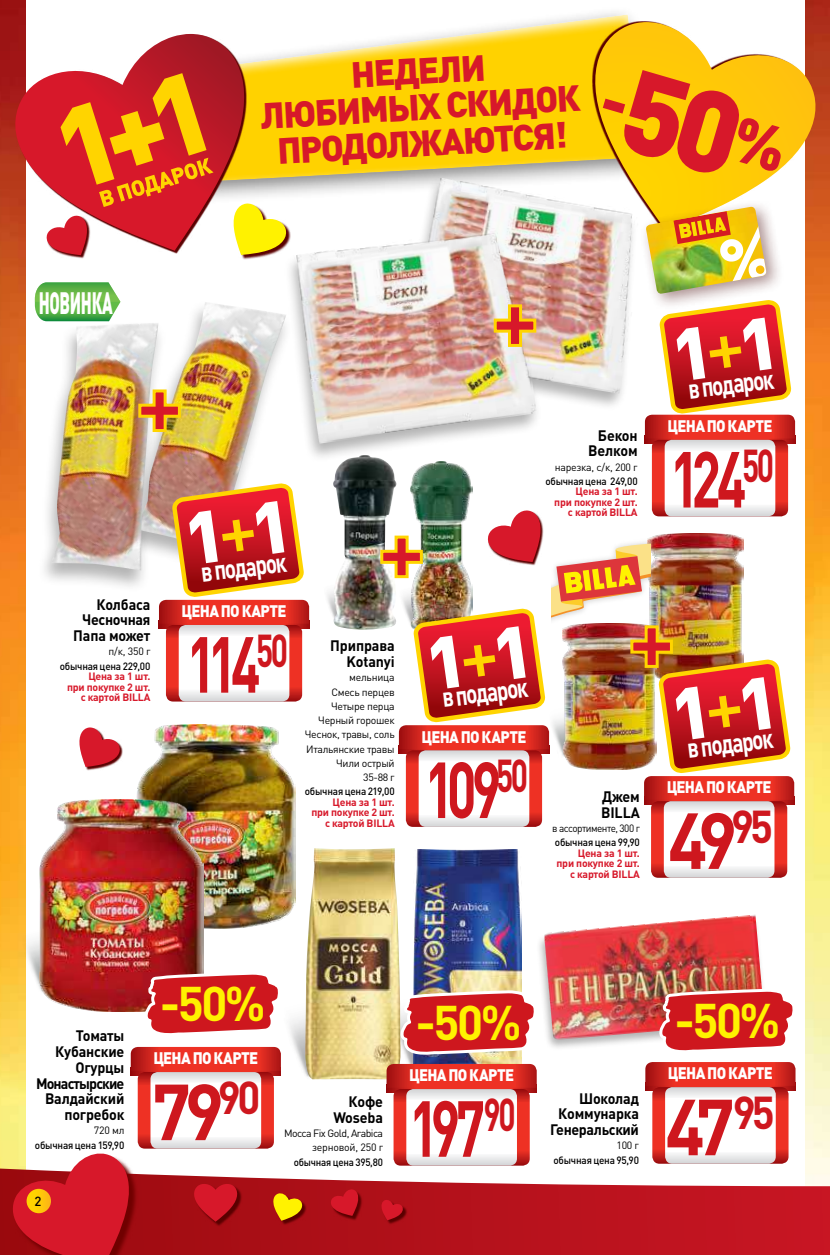
<style>
.page{position:relative;width:830px;height:1255px;background:#fff}
.page>*{position:absolute;margin:0;border:0;box-sizing:border-box;transform-origin:0 0}
.t1{font:700 78px "DIN Pro";letter-spacing:-.13em;color:#ce171e;scale:.7 1}
.t2{font:700 78px "DIN Pro";letter-spacing:-.13em;color:#ce171e;scale:.93 1}
.t3{font:700 48px "DIN Pro";color:#fff200}
.t4{font:900 36px/36px "DIN Pro";color:#d7182a;text-align:center}
.t5{font:900 30.6px "DIN Pro";letter-spacing:-.02em;color:#fff;scale:.53 1}
.t6{font:700 27px "DIN Pro";color:#fff;scale:.77 1}
.t7{font:900 16.5px "DIN Pro";letter-spacing:-.04em;color:#fff;scale:.9 1}
.t8{font:700 15px/15.8px "DIN Pro";letter-spacing:-.01em;color:#000;text-align:right;scale:.95 1}
.t9{font:500 13.2px "DIN Pro";color:#000}
.t10{font:700 10.5px/10.5px "DIN Pro";letter-spacing:-.02em;color:#d7182a;text-align:right}
.t11{font:10.5px/14.2px "DIN Pro";letter-spacing:-.03em;color:#000;text-align:right}
.t12{font:500 10.5px "DIN Pro";letter-spacing:-.02em;color:#000;scale:.95 1}
.t13{font:10.5px/14.2px "DIN Pro";letter-spacing:-.05em;color:#000;text-align:right}
.t14{font:10.5px "DIN Pro";letter-spacing:-.05em;color:#000;scale:.95 1}
.t15{font:500 10.5px "DIN Pro";letter-spacing:-.02em;color:#000;scale:.93 1}
</style>
<div class="page">
<img style="left:0;top:0;width:829px;height:1168px">
<div style="left:26px;top:0;width:778px;height:1201px;background:#fff"></div>
<svg style="left:0;top:1168px;width:829px;height:86px"></svg>
<div style="left:183px;top:5px;width:477px;height:200px;background:#000;opacity:.48"></div>
<svg style="left:201px;top:12px;width:448px;height:170px;fill:#ffd200"></svg>
<svg style="left:5px;top:34px;width:251px;height:217px"></svg>
<svg style="left:60px;top:73px;width:153px;height:134px;background:#de551f"></svg>
<svg style="left:583px;top:22px;width:242px;height:208px"></svg>
<svg style="left:602px;top:70px;width:179px;height:105px;background:#ed8317"></svg>
<div style="left:639px;top:200px;width:145px;height:111px;background:#4d1111;opacity:.47"></div>
<img style="left:648px;top:207px;width:118px;height:87px">
<img style="left:673px;top:211px;width:93px;height:77px">
<svg style="left:303px;top:1194px;width:4px;height:31px"></svg>
<svg style="left:332px;top:1190px;width:31px;height:30px"></svg>
<svg style="left:329px;top:1188px;width:30px;height:27px"></svg>
<svg style="left:382px;top:1200px;width:25px;height:25px"></svg>
<svg style="left:380px;top:1199px;width:23px;height:21px"></svg>
<svg style="left:241px;top:227px;width:50px;height:33px"></svg>
<svg style="left:232px;top:203px;width:56px;height:52px"></svg>
<svg style="left:64px;top:216px;width:26px;height:42px"></svg>
<svg style="left:45px;top:215px;width:43px;height:40px"></svg>
<svg style="left:85px;top:745px;width:38px;height:25px"></svg>
<svg style="left:79px;top:727px;width:42px;height:40px"></svg>
<img style="left:327px;top:591px;width:6px;height:25px">
<img style="left:333px;top:463px;width:45px;height:167px">
<div style="left:535px;top:914px;width:233px;height:137px;background:#000;opacity:.3"></div>
<img style="left:543px;top:914px;width:221px;height:126px">
<svg style="left:645px;top:986px;width:150px;height:177px"></svg>
<img style="left:408px;top:177px;width:240px;height:120px">
<div style="left:283px;top:233px;width:259px;height:230px;background:#000;opacity:.3"></div>
<img style="left:293px;top:225px;width:243px;height:218px">
<img style="left:136px;top:724px;width:159px;height:204px">
<img style="left:18px;top:915px;width:21px;height:54px">
<img style="left:39px;top:799px;width:165px;height:170px">
<svg style="left:8px;top:969px;width:295px;height:285px"></svg>
<img style="left:413px;top:877px;width:108px;height:110px">
<img style="left:278px;top:987px;width:75px;height:95px">
<img style="left:305px;top:848px;width:95px;height:231px">
<svg style="left:386px;top:987px;width:150px;height:178px"></svg>
<div style="left:118px;top:300px;width:176px;height:276px;background:#fff"></div>
<img style="left:167px;top:302px;width:119px;height:178px">
<div style="left:36px;top:321px;width:131px;height:272px;background:#000;opacity:.3"></div>
<img style="left:51px;top:323px;width:107px;height:247px">
<svg style="left:35px;top:282px;width:85px;height:39px;background:#6aba56"></svg>
<svg style="left:137px;top:388px;width:45px;height:45px;background:#da934a"></svg>
<img style="left:378px;top:297px;width:416px;height:580px">
<svg style="left:159px;top:480px;width:150px;height:221px"></svg>
<h3 class="t4" style="left:258px;top:60px;width:321px;rotate:-3deg">НЕДЕЛИ<br>ЛЮБИМЫХ СКИДОК<br>ПРОДОЛЖАЮТСЯ!</h3>
<h3 class="t5" style="left:39px;top:282px;width:141px">НОВИНКА</h3>
<p class="t8" style="left:73px;top:595px;width:83px">Колбаса<br>Чесночная<br>Папа может</p>
<p class="t11" style="left:109px;top:644px;width:43px">п/к, 350 г</p>
<p class="t12" style="left:60px;top:658px;width:97px">обычная цена 229,00</p>
<p class="t10" style="left:67px;top:670px;width:85px">Цена за 1 шт.<br>при покупке 2 шт. с картой BILLA</p>
<h3 class="t6" style="left:198px;top:554px;width:113px;rotate:-7deg">в подарок</h3>
<p class="t7" style="left:181px;top:600px;width:118px">ЦЕНА ПО КАРТЕ</p>
<h1 class="t1" style="left:186px;top:611px;width:146px">114<sup>50</sup></h1>
<p class="t8" style="left:330px;top:637px;width:69px">Приправа<br>Kotanyi</p>
<p class="t11" style="left:304px;top:670px;width:91px">мельница<br>Смесь перцев<br>Четыре перца<br>Черный горошек<br>Чеснок, травы, соль<br>Итальянские травы<br>Чили острый<br>35-88 г</p>
<p class="t12" style="left:304px;top:784px;width:96px">обычная цена 219,00</p>
<p class="t10" style="left:311px;top:796px;width:85px">Цена за 1 шт.<br>при покупке 2 шт. с картой BILLA</p>
<p class="t8" style="left:588px;top:426px;width:53px">Бекон<br>Велком</p>
<p class="t11" style="left:554px;top:459px;width:84px">нарезка, с/к, 200 г</p>
<p class="t12" style="left:545px;top:474px;width:99px">обычная цена 249,00</p>
<p class="t10" style="left:554px;top:486px;width:85px">Цена за 1 шт.<br>при покупке 2 шт. с картой BILLA</p>
<h3 class="t6" style="left:440px;top:679px;width:113px;rotate:-7deg">в подарок</h3>
<p class="t7" style="left:421px;top:725px;width:118px">ЦЕНА ПО КАРТЕ</p>
<h1 class="t1" style="left:424px;top:736px;width:149px">109<sup>50</sup></h1>
<p class="t8" style="left:601px;top:788px;width:42px;text-align:left">Джем<br>BILLA</p>
<p class="t14" style="left:552px;top:821px;width:94px">в ассортименте, 300 г</p>
<p class="t12" style="left:554px;top:835px;width:91px">обычная цена 99,90</p>
<p class="t10" style="left:556px;top:847px;width:85px">Цена за 1 шт.<br>при покупке 2 шт. с картой BILLA</p>
<h3 class="t6" style="left:685px;top:371px;width:113px;rotate:-7deg">в подарок</h3>
<p class="t7" style="left:667px;top:415px;width:118px">ЦЕНА ПО КАРТЕ</p>
<h1 class="t1" style="left:669px;top:426px;width:150px">124<sup>50</sup></h1>
<h3 class="t6" style="left:684px;top:730px;width:113px;rotate:-7deg">в подарок</h3>
<p class="t7" style="left:666px;top:776px;width:118px">ЦЕНА ПО КАРТЕ</p>
<h1 class="t2" style="left:667px;top:787px;width:114px">49<sup>95</sup></h1>
<p class="t8" style="left:36px;top:1027px;width:95px">Томаты<br>Кубанские<br>Огурцы<br>Монастырские<br>Валдайский погребок</p>
<p class="t11" style="left:94px;top:1122px;width:32px">720 мл</p>
<p class="t12" style="left:35px;top:1137px;width:96px">обычная цена 159,90</p>
<p class="t9" style="left:35px;top:1192px;width:9px">2</p>
<h2 class="t3" style="left:160px;top:970px;width:107px">-50%</h2>
<p class="t7" style="left:153px;top:1047px;width:118px">ЦЕНА ПО КАРТЕ</p>
<h1 class="t2" style="left:151px;top:1058px;width:118px">79<sup>90</sup></h1>
<p class="t8" style="left:333px;top:1093px;width:54px">Кофе<br>Woseba</p>
<p class="t13" style="left:284px;top:1125px;width:100px">Mocca Fix Gold, Arabica зерновой, 250 г</p>
<p class="t15" style="left:293px;top:1154px;width:97px">обычная цена 395,80</p>
<h2 class="t3" style="left:415px;top:989px;width:107px">-50%</h2>
<p class="t7" style="left:409px;top:1064px;width:118px">ЦЕНА ПО КАРТЕ</p>
<h1 class="t1" style="left:409px;top:1075px;width:154px">197<sup>90</sup></h1>
<p class="t8" style="left:550px;top:1089px;width:95px">Шоколад<br>Коммунарка<br>Генеральский</p>
<p class="t11" style="left:616px;top:1138px;width:24px">100 г</p>
<p class="t12" style="left:553px;top:1152px;width:91px">обычная цена 95,90</p>
<h2 class="t3" style="left:674px;top:987px;width:107px">-50%</h2>
<p class="t7" style="left:667px;top:1062px;width:118px">ЦЕНА ПО КАРТЕ</p>
<h1 class="t2" style="left:665px;top:1073px;width:119px">47<sup>95</sup></h1>
</div>
